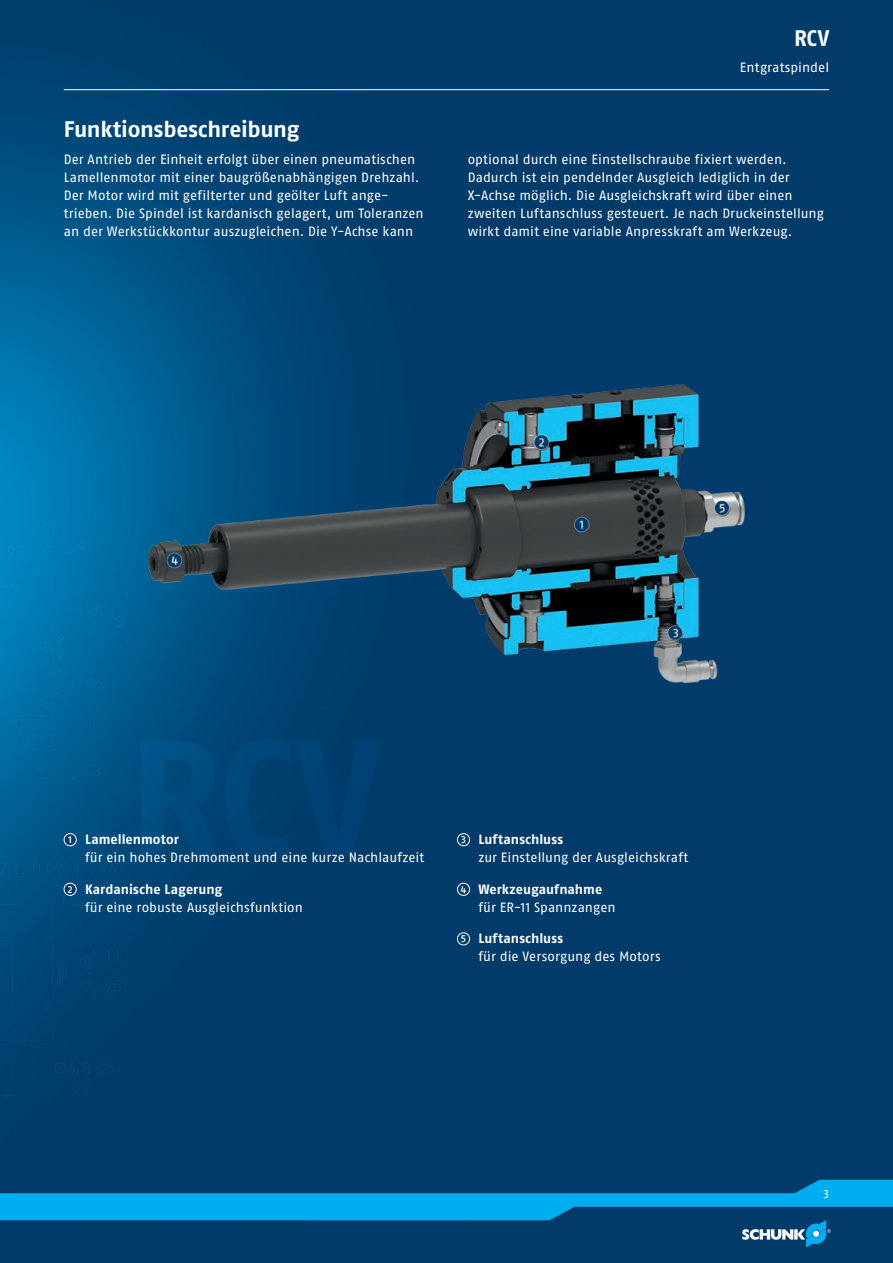
<style>
.page{position:relative;width:893px;height:1263px;background:#fff}
.page>*{position:absolute;margin:0;border:0;box-sizing:border-box;transform-origin:0 0}
.t1{font:700 22.5px "SCHUNK Fago Pro";letter-spacing:-.01em;color:#fff}
.t2{font:13.5px/18px "SCHUNK Fago Pro";color:#fff}
.t3{font:12px "SCHUNK Fago Pro";color:#fff}
.s1{font-weight:500;font-size:10.2px}
.s2{font-weight:700}
</style>
<div class="page">
<div style="left:0;top:0;width:893px;height:1195px;background:#003b69"></div>
<img style="left:0;top:80px;width:493px;height:866px">
<div style="left:0;top:1202px;width:893px;height:61px;background:#003b69"></div>
<svg style="left:0;top:1180px;width:893px;height:67px"></svg>
<img style="left:0;top:506px;width:149px;height:535px">
<hr style="left:64px;top:89px;width:765px;height:1px;background:#fff">
<img style="left:149px;top:384px;width:595px;height:299px">
<div style="left:64px;top:834px;width:12px;height:12px;background:#003b69;border-radius:50%"></div>
<div style="left:64px;top:833px;width:13px;height:13px;border:1px solid #fff;border-radius:50%"></div>
<div style="left:64px;top:883px;width:12px;height:12px;background:#003b69;border-radius:50%"></div>
<div style="left:64px;top:883px;width:13px;height:13px;border:1px solid #fff;border-radius:50%"></div>
<div style="left:457px;top:834px;width:13px;height:12px;background:#003b69;border-radius:50%"></div>
<div style="left:457px;top:833px;width:13px;height:13px;border:1px solid #fff;border-radius:50%"></div>
<div style="left:457px;top:883px;width:13px;height:12px;background:#003b69;border-radius:50%"></div>
<div style="left:457px;top:883px;width:13px;height:13px;border:1px solid #fff;border-radius:50%"></div>
<div style="left:457px;top:933px;width:13px;height:12px;background:#003b69;border-radius:50%"></div>
<div style="left:457px;top:932px;width:13px;height:13px;border:1px solid #fff;border-radius:50%"></div>
<h1 class="t1" style="left:794px;top:24px;width:37px">RCV</h1>
<p class="t2" style="left:740px;top:59px;width:91px">Entgratspindel</p>
<h1 class="t1" style="left:64px;top:116px;width:237px">Funktionsbeschreibung</h1>
<p class="t2" style="left:64px;top:150px;width:361px">Der Antrieb der Einheit erfolgt über einen pneumatischen Lamellenmotor mit einer baugrößenabhängigen Drehzahl.<br>Der Motor wird mit gefilterter und geölter Luft ange&shy;trieben. Die Spindel ist kardanisch gelagert, um Toleranzen an der Werkstückkontur auszugleichen. Die Y-Achse kann</p>
<p class="t2" style="left:468px;top:150px;width:358px">optional durch eine Einstellschraube fixiert werden.<br>Dadurch ist ein pendelnder Ausgleich lediglich in der X-Achse möglich. Die Ausgleichskraft wird über einen zweiten Luftanschluss gesteuert. Je nach Druckeinstellung wirkt damit eine variable Anpresskraft am Werkzeug.</p>
<p class="t2" style="left:85px;top:830px;width:341px;text-indent:-17px"><span class="s1">1</span> <span class="s2">Lamellenmotor<br></span>für ein hohes Drehmoment und eine kurze Nachlaufzeit</p>
<p class="t2" style="left:85px;top:880px;width:219px;text-indent:-17px"><span class="s1">2</span> <span class="s2">Kardanische Lagerung<br></span>für eine robuste Ausgleichsfunktion</p>
<p class="t2" style="left:478px;top:830px;width:211px;text-indent:-17px"><span class="s1">3</span> <span class="s2">Luftanschluss<br></span>zur Einstellung der Ausgleichskraft</p>
<p class="t2" style="left:478px;top:880px;width:139px;text-indent:-18px"><span class="s1">4</span> <span class="s2">Werkzeugaufnahme </span>für ER-11 Spannzangen</p>
<p class="t2" style="left:478px;top:929px;width:184px;text-indent:-18px"><span class="s1">5</span> <span class="s2">Luftanschluss<br></span>für die Versorgung des Motors</p>
<p class="t3" style="left:823px;top:1186px;width:7px">3</p>
</div>
